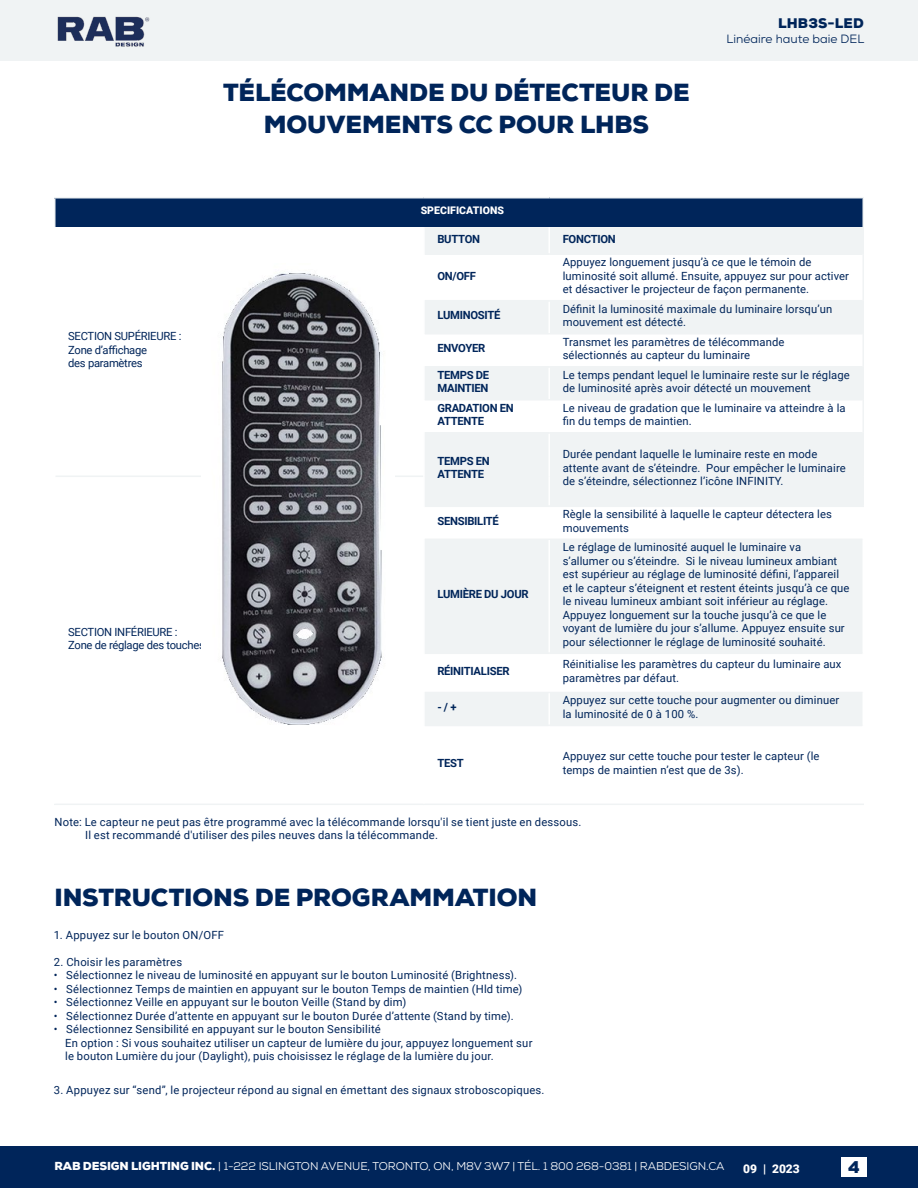
<style>
.page{position:relative;width:918px;height:1188px;background:#fff}
.page>*{position:absolute;margin:0;border:0;box-sizing:border-box;transform-origin:0 0}
.t1{font:900 24px/31px "Nexa";letter-spacing:-.005em;color:#00255a;text-align:center}
.t2{font:900 16.5px "Nexa";color:#00255a}
.t3{font:900 13.5px "Nexa";letter-spacing:.015em;color:#00255a}
.t4{font:12px "Nexa";color:#00255a}
.t5{font:900 12px "Roboto";color:#fff}
.t6{font:11.25px/13.5px "Roboto";letter-spacing:.01em;color:#00255a}
.t7{font:700 11.25px/13.5px "Roboto";letter-spacing:-.025em;color:#00255a}
.t8{font:11.25px "Nexa";letter-spacing:-.01em;color:#fff}
.t9{font:11.25px/13.5px "Roboto";letter-spacing:-.025em;color:#00255a}
.t10{font:900 10.5px "Roboto";letter-spacing:.005em;color:#fff}
.s1{font-weight:900}
</style>
<div class="page">
<div style="left:0;top:1147px;width:918px;height:41px;background:#00255a"></div>
<div style="left:0;top:0;width:918px;height:60px;background:#f0f3f4"></div>
<img style="left:57px;top:17px;width:93px;height:30px">
<div style="left:841px;top:1158px;width:26px;height:19px;background:#fff"></div>
<div style="left:55px;top:198px;width:808px;height:29px;background:#00255a"></div>
<svg style="left:425px;top:227px;width:437px;height:498px;fill:#f0f3f4"></svg>
<hr style="left:548px;top:227px;width:2px;height:26px;background:#fff">
<hr style="left:548px;top:255px;width:2px;height:45px;background:#fff">
<hr style="left:548px;top:301px;width:2px;height:32px;background:#fff">
<hr style="left:548px;top:335px;width:2px;height:31px;background:#fff">
<hr style="left:548px;top:368px;width:2px;height:31px;background:#fff">
<hr style="left:548px;top:401px;width:2px;height:31px;background:#fff">
<hr style="left:548px;top:434px;width:2px;height:42px;background:#fff">
<hr style="left:548px;top:476px;width:2px;height:30px;background:#fff">
<hr style="left:862px;top:227px;width:2px;height:27px;background:#f0f3f4">
<hr style="left:862px;top:254px;width:2px;height:47px;background:#f0f3f4">
<hr style="left:862px;top:301px;width:2px;height:33px;background:#f0f3f4">
<hr style="left:862px;top:334px;width:2px;height:33px;background:#f0f3f4">
<hr style="left:862px;top:367px;width:2px;height:33px;background:#f0f3f4">
<hr style="left:862px;top:400px;width:2px;height:33px;background:#f0f3f4">
<hr style="left:862px;top:433px;width:2px;height:43px;background:#f0f3f4">
<hr style="left:862px;top:476px;width:2px;height:30px;background:#f0f3f4">
<hr style="left:425px;top:253px;width:124px;height:2px;background:#f0f3f4">
<hr style="left:549px;top:253px;width:313px;height:2px;background:#f0f3f4">
<hr style="left:425px;top:300px;width:124px;height:1px;background:#f0f3f4">
<hr style="left:549px;top:300px;width:313px;height:1px;background:#f0f3f4">
<hr style="left:425px;top:333px;width:124px;height:1px;background:#f0f3f4">
<hr style="left:549px;top:333px;width:313px;height:1px;background:#f0f3f4">
<hr style="left:425px;top:366px;width:124px;height:2px;background:#f0f3f4">
<hr style="left:549px;top:366px;width:313px;height:2px;background:#f0f3f4">
<hr style="left:425px;top:399px;width:124px;height:2px;background:#f0f3f4">
<hr style="left:549px;top:399px;width:313px;height:2px;background:#f0f3f4">
<hr style="left:425px;top:432px;width:124px;height:2px;background:#f0f3f4">
<hr style="left:549px;top:432px;width:313px;height:2px;background:#f0f3f4">
<hr style="left:862px;top:198px;width:2px;height:29px;background:#f0f3f4">
<hr style="left:54px;top:804px;width:370px;height:1px;background:#f0f3f4">
<hr style="left:54px;top:197px;width:370px;height:1px;background:#f0f3f4">
<hr style="left:54px;top:198px;width:2px;height:29px;background:#f0f3f4">
<hr style="left:424px;top:197px;width:125px;height:1px;background:#f0f3f4">
<hr style="left:549px;top:197px;width:315px;height:1px;background:#f0f3f4">
<hr style="left:425px;top:506px;width:124px;height:1px;background:#f0f3f4">
<hr style="left:549px;top:506px;width:315px;height:1px;background:#f0f3f4">
<hr style="left:548px;top:507px;width:2px;height:32px;background:#fff">
<hr style="left:425px;top:539px;width:124px;height:1px;background:#f0f3f4">
<hr style="left:549px;top:539px;width:313px;height:1px;background:#f0f3f4">
<hr style="left:548px;top:540px;width:2px;height:113px;background:#fff">
<hr style="left:425px;top:653px;width:124px;height:1px;background:#f0f3f4">
<hr style="left:549px;top:653px;width:313px;height:1px;background:#f0f3f4">
<hr style="left:548px;top:654px;width:2px;height:38px;background:#fff">
<hr style="left:425px;top:692px;width:124px;height:1px;background:#f0f3f4">
<hr style="left:549px;top:692px;width:313px;height:1px;background:#f0f3f4">
<hr style="left:548px;top:693px;width:2px;height:32px;background:#fff">
<hr style="left:425px;top:725px;width:124px;height:1px;background:#f0f3f4">
<hr style="left:549px;top:725px;width:313px;height:1px;background:#f0f3f4">
<hr style="left:424px;top:804px;width:125px;height:1px;background:#f0f3f4">
<hr style="left:549px;top:804px;width:315px;height:1px;background:#f0f3f4">
<hr style="left:56px;top:476px;width:367px;height:1px;background:#f0f3f4">
<img style="left:202px;top:272px;width:193px;height:453px">
<h1 class="t1" style="left:223px;top:77px;width:468px">TÉLÉCOMMANDE DU DÉTECTEUR DE<br>MOUVEMENTS CC POUR LHBS</h1>
<p class="t10" style="left:421px;top:203px;width:85px">SPECIFICATIONS</p>
<p class="t3" style="left:778px;top:14px;width:87px">LHB3S-LED</p>
<p class="t4" style="left:727px;top:31px;width:139px">Linéaire haute baie DEL</p>
<p class="t9" style="left:68px;top:329px;width:115px">SECTION SUPÉRIEURE :<br>Zone d’affichage<br>des paramètres</p>
<p class="t9" style="left:68px;top:625px;width:138px">SECTION INFÉRIEURE :<br>Zone de réglage des touches</p>
<p class="t7" style="left:437px;top:232px;width:44px">BUTTON</p>
<p class="t7" style="left:563px;top:232px;width:55px">FONCTION</p>
<p class="t7" style="left:437px;top:269px;width:40px">ON/OFF</p>
<p class="t6" style="left:563px;top:255px;width:288px">Appuyez longuement jusqu’à ce que le témoin de luminosité soit allumé. Ensuite, appuyez sur pour activer et désactiver le projecteur de façon permanente.</p>
<p class="t7" style="left:437px;top:308px;width:65px">LUMINOSITÉ</p>
<p class="t6" style="left:563px;top:302px;width:271px">Définit la luminosité maximale du luminaire lorsqu’un mouvement est détecté.</p>
<p class="t7" style="left:437px;top:341px;width:49px">ENVOYER</p>
<p class="t6" style="left:563px;top:335px;width:223px">Transmet les paramètres de télécommande sélectionnés au capteur du luminaire</p>
<p class="t7" style="left:437px;top:368px;width:53px">TEMPS DE<br>MAINTIEN</p>
<p class="t6" style="left:563px;top:368px;width:289px">Le temps pendant lequel le luminaire reste sur le réglage de luminosité après avoir détecté un mouvement</p>
<p class="t7" style="left:437px;top:401px;width:78px">GRADATION EN<br>ATTENTE</p>
<p class="t6" style="left:563px;top:401px;width:284px">Le niveau de gradation que le luminaire va atteindre à la fin du temps de maintien.</p>
<p class="t7" style="left:437px;top:454px;width:54px">TEMPS EN<br>ATTENTE</p>
<p class="t6" style="left:563px;top:447px;width:285px">Durée pendant laquelle le luminaire reste en mode attente avant de s’éteindre. Pour empêcher le luminaire de s’éteindre, sélectionnez l’icône INFINITY.</p>
<p class="t7" style="left:437px;top:514px;width:63px">SENSIBILITÉ</p>
<p class="t6" style="left:563px;top:507px;width:271px">Règle la sensibilité à laquelle le capteur détectera les mouvements</p>
<p class="t7" style="left:437px;top:587px;width:93px">LUMIÈRE DU JOUR</p>
<p class="t6" style="left:563px;top:540px;width:288px">Le réglage de luminosité auquel le luminaire va s’allumer ou s’éteindre. Si le niveau lumineux ambiant est supérieur au réglage de luminosité défini, l’appareil et le capteur s’éteignent et restent éteints jusqu’à ce que le niveau lumineux ambiant soit inférieur au réglage.<br>Appuyez longuement sur la touche jusqu’à ce que le voyant de lumière du jour s’allume. Appuyez ensuite sur pour sélectionner le réglage de luminosité souhaité.</p>
<p class="t7" style="left:437px;top:664px;width:74px">RÉINITIALISER</p>
<p class="t6" style="left:563px;top:657px;width:280px">Réinitialise les paramètres du capteur du luminaire aux paramètres par défaut.</p>
<p class="t7" style="left:437px;top:700px;width:21px">- / +</p>
<p class="t6" style="left:563px;top:693px;width:278px">Appuyez sur cette touche pour augmenter ou diminuer la luminosité de 0 à 100 %.</p>
<p class="t7" style="left:437px;top:756px;width:28px">TEST</p>
<p class="t6" style="left:563px;top:749px;width:258px">Appuyez sur cette touche pour tester le capteur (le temps de maintien n’est que de 3s).</p>
<p class="t6" style="left:85px;top:814px;width:498px;text-indent:-31px">Note: Le capteur ne peut pas être programmé avec la télécommande lorsqu'il se tient juste en dessous.<br>Il est recommandé d'utiliser des piles neuves dans la télécommande.</p>
<h1 class="t1" style="left:54px;top:882px;width:484px">INSTRUCTIONS DE PROGRAMMATION</h1>
<p class="t6" style="left:54px;top:928px;width:172px">1. Appuyez sur le bouton ON/OFF</p>
<p class="t6" style="left:54px;top:955px;width:130px">2. Choisir les paramètres</p>
<p class="t6" style="left:54px;top:968px;width:465px">• Sélectionnez le niveau de luminosité en appuyant sur le bouton Luminosité (Brightness).</p>
<p class="t6" style="left:54px;top:982px;width:470px">• Sélectionnez Temps de maintien en appuyant sur le bouton Temps de maintien (Hld time)</p>
<p class="t6" style="left:54px;top:995px;width:354px">• Sélectionnez Veille en appuyant sur le bouton Veille (Stand by dim)</p>
<p class="t6" style="left:54px;top:1009px;width:461px">• Sélectionnez Durée d’attente en appuyant sur le bouton Durée d’attente (Stand by time).</p>
<p class="t6" style="left:65px;top:1022px;width:469px;text-indent:-11px">• Sélectionnez Sensibilité en appuyant sur le bouton Sensibilité<br>En option : Si vous souhaitez utiliser un capteur de lumière du jour, appuyez longuement sur le bouton Lumière du jour (Daylight), puis choisissez le réglage de la lumière du jour.</p>
<p class="t6" style="left:54px;top:1083px;width:492px">3. Appuyez sur “send”, le projecteur répond au signal en émettant des signaux stroboscopiques.</p>
<p class="t8" style="left:54px;top:1159px;width:672px"><span class="s1">RAB DESIGN LIGHTING INC.</span> | 1-222 ISLINGTON AVENUE, TORONTO, ON, M8V 3W7 | TÉL. 1 800 268-0381 | RABDESIGN.CA</p>
<p class="t5" style="left:743px;top:1161px;width:58px">09 | 2023</p>
<h2 class="t2" style="left:848px;top:1156px;width:13px">4</h2>
</div>
